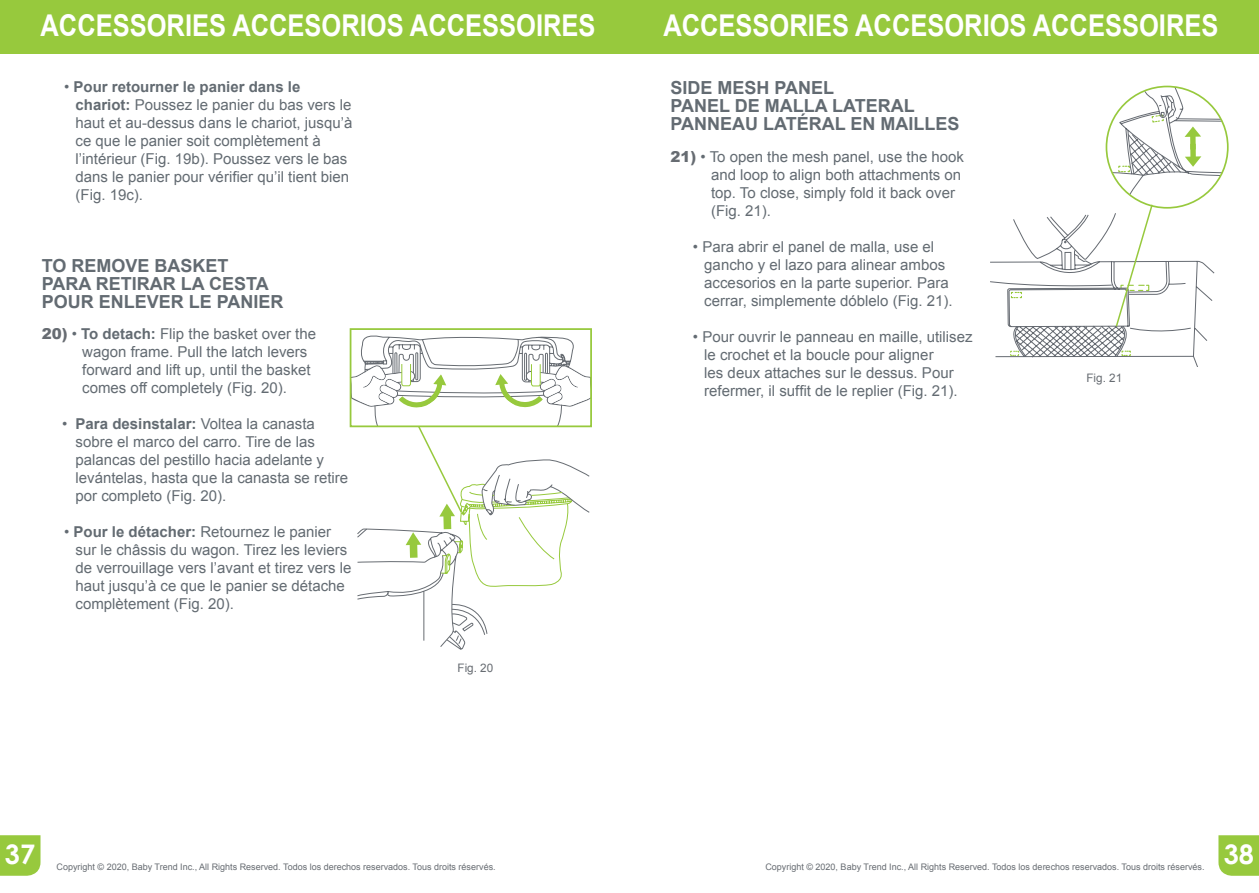
<style>
.page{position:relative;width:1259px;height:893px;background:#fff}
.page>*{position:absolute;margin:0;border:0;box-sizing:border-box;transform-origin:0 0}
.t1{font:700 30px "Arial";color:#fff;scale:.85 1}
.t2{font:700 27px "Century Gothic";color:#fff}
.t3{font:700 18px/18px "Arial";color:#636b72}
.t4{font:15px/18px "Arial";color:#636b72}
.t5{font:11.7px "Arial";color:#676c72}
.t6{font:9px "Arial";color:#676c72}
.s1{font-weight:700}
.s2{font-weight:900;color:#676c72}
</style>
<div class="page">
<div style="left:0;top:0;width:633px;height:54px;background:#97c93d"></div>
<div style="left:626px;top:0;width:633px;height:54px;background:#97c93d"></div>
<div style="left:0;top:835px;width:40px;height:41px;background:#97c93d"></div>
<svg style="left:1218px;top:835px;width:41px;height:41px;background:#9bcb45"></svg>
<svg style="left:350px;top:335px;width:242px;height:315px"></svg>
<div style="left:350px;top:328px;width:242px;height:99px;border:2px solid #97c93d"></div>
<svg style="left:990px;top:86px;width:237px;height:280px"></svg>
<h1 class="t1" style="left:40px;top:6px;width:654px">ACCESSORIES ACCESORIOS ACCESSOIRES</h1>
<h1 class="t1" style="left:663px;top:5px;width:654px">ACCESSORIES ACCESORIOS ACCESSOIRES</h1>
<p class="t4" style="left:76px;top:78px;width:278px;text-indent:-11px">• <span class="s1">Pour retourner le panier dans le chariot:</span> Poussez le panier du bas vers le haut et au-dessus dans le chariot, jusqu’à ce que le panier soit complètement à l’intérieur (Fig. 19b). Poussez vers le bas dans le panier pour vérifier qu’il tient bien (Fig. 19c).</p>
<p class="t3" style="left:42px;top:257px;width:243px">TO REMOVE BASKET<br>PARA RETIRAR LA CESTA<br>POUR ENLEVER LE PANIER</p>
<p class="t4" style="left:82px;top:325px;width:235px;text-indent:-41px"><span class="s2">20)</span> • <span class="s1">To detach:</span> Flip the basket over the wagon frame. Pull the latch levers forward and lift up, until the basket comes off completely (Fig. 20).</p>
<p class="t4" style="left:76px;top:415px;width:274px;text-indent:-14px">• <span class="s1">Para desinstalar:</span> Voltea la canasta sobre el marco del carro. Tire de las palancas del pestillo hacia adelante y levántelas, hasta que la canasta se retire por completo (Fig. 20).</p>
<p class="t4" style="left:76px;top:523px;width:277px;text-indent:-11px">• <span class="s1">Pour le détacher:</span> Retournez le panier sur le châssis du wagon. Tirez les leviers de verrouillage vers l’avant et tirez vers le haut jusqu’à ce que le panier se détache complètement (Fig. 20).</p>
<p class="t5" style="left:457px;top:660px;width:37px">Fig. 20</p>
<p class="t3" style="left:670px;top:79px;width:291px">SIDE MESH PANEL<br>PANEL DE MALLA LATERAL<br>PANNEAU LATÉRAL EN MAILLES</p>
<p class="t4" style="left:711px;top:147px;width:254px;text-indent:-40px"><span class="s2">21)</span> • To open the mesh panel, use the hook and loop to align both attachments on top. To close, simply fold it back over (Fig. 21).</p>
<p class="t4" style="left:704px;top:237px;width:250px;text-indent:-11px">• Para abrir el panel de malla, use el gancho y el lazo para alinear ambos accesorios en la parte superior. Para cerrar, simplemente dóblelo (Fig. 21).</p>
<p class="t4" style="left:704px;top:327px;width:270px;text-indent:-11px">• Pour ouvrir le panneau en maille, utilisez le crochet et la boucle pour aligner<br>les deux attaches sur le dessus. Pour refermer, il suffit de le replier (Fig. 21).</p>
<p class="t5" style="left:1086px;top:371px;width:37px">Fig. 21</p>
<h2 class="t2" style="left:5px;top:837px;width:32px">37</h2>
<h2 class="t2" style="left:1223px;top:837px;width:32px">38</h2>
<p class="t6" style="left:57px;top:861px;width:441px">Copyright © 2020, Baby Trend Inc., All Rights Reserved. Todos los derechos reservados. Tous droits réservés.</p>
<p class="t6" style="left:765px;top:861px;width:441px">Copyright © 2020, Baby Trend Inc., All Rights Reserved. Todos los derechos reservados. Tous droits réservés.</p>
</div>
